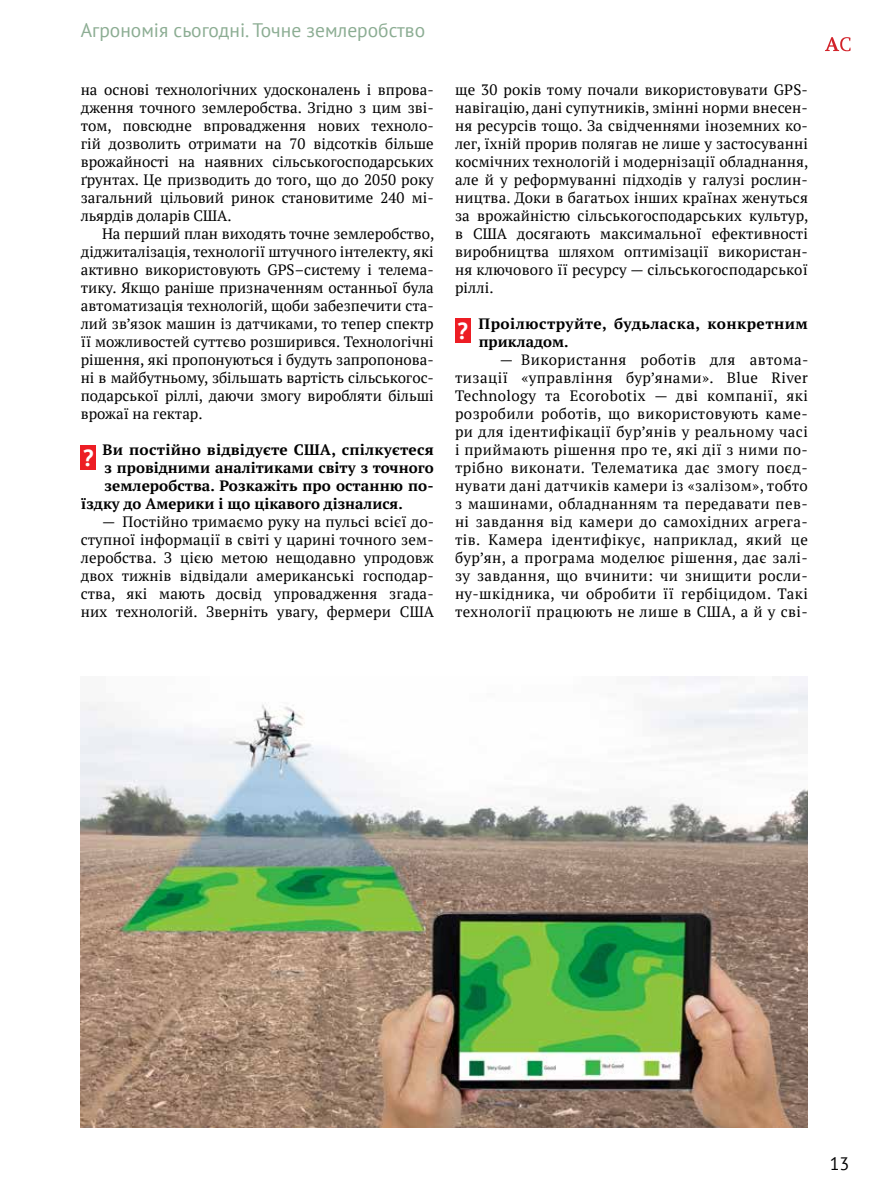
<style>
.page{position:relative;width:893px;height:1191px;background:#fff}
.page>*{position:absolute;margin:0;border:0;box-sizing:border-box;transform-origin:0 0}
.t1{font:700 23.25px "PT Sans";color:#fff}
.t2{font:19.5px "PT Sans";color:#8cad93}
.t3{font:18px "PT Sans";color:#000}
.t4{font:15px/18px "PT Serif";letter-spacing:.01em;color:#000;text-align:justify}
.t5{font:700 15px "PT Serif";letter-spacing:.005em;color:#000}
.t6{font:700 15px/18px "PT Serif";letter-spacing:.025em;color:#000}
.s1{font-family:"PT Sans";font-size:23.25px;color:#fff}
</style>
<div class="page">
<svg style="left:825px;top:37px;width:26px;height:14px"></svg>
<div style="left:81px;top:445px;width:15px;height:24px;background:#ed1d24"></div>
<div style="left:455px;top:318px;width:15px;height:24px;background:#ed1d24"></div>
<img style="left:81px;top:676px;width:727px;height:451px">
<h2 class="t2" style="left:81px;top:18px;width:346px">Агрономія сьогодні. Точне землеробство</h2>
<p class="t4" style="left:81px;top:80px;width:354px">на основі технологічних удосконалень і впрова&shy;дження точного землеробства. Згідно з цим зві&shy;том, повсюдне впровадження нових техноло&shy;гій дозволить отримати на 70 відсотків більше врожайності на наявних сільськогосподарських ґрунтах. Це призводить до того, що до 2050 року загальний цільовий ринок становитиме 240 мі&shy;льярдів доларів США.</p>
<p class="t4" style="left:81px;top:224px;width:355px;text-indent:21px">На перший план виходять точне землеробство, діджиталізація, технології штучного інтелекту, які активно використовують GPS–систему і телема&shy;тику. Якщо раніше призначенням останньої була автоматизація технологій, щоби забезпечити ста&shy;лий зв’язок машин із датчиками, то тепер спектр її можливостей суттєво розширився. Технологічні рішення, які пропонуються і будуть запропонова&shy;ні в майбутньому, збільшать вартість сільськогос&shy;подарської ріллі, даючи змогу виробляти більші врожаї на гектар.</p>
<h1 class="t1" style="left:83px;top:442px;width:12px">?</h1>
<p class="t5" style="left:103px;top:439px;width:333px">Ви постійно відвідуєте США, спілкуєтеся</p>
<p class="t5" style="left:105px;top:457px;width:331px">з провідними аналітиками світу з точного</p>
<p class="t5" style="left:105px;top:475px;width:331px">землеробства. Розкажіть про останню по-</p>
<p class="t5" style="left:81px;top:493px;width:324px">їздку до Америки і що цікавого дізналися.</p>
<p class="t4" style="left:81px;top:512px;width:355px;text-indent:21px">— Постійно тримаємо руку на пульсі всієї до&shy;ступної інформації в світі у царині точного зем&shy;леробства. З цією метою нещодавно упродовж двох тижнів відвідали американські господар&shy;ства, які мають досвід упровадження згада&shy;них технологій. Зверніть увагу, фермери США</p>
<p class="t4" style="left:455px;top:80px;width:355px">ще 30 років тому почали використовувати GPS&shy;навігацію, дані супутників, змінні норми внесен&shy;ня ресурсів тощо. За свідченнями іноземних ко&shy;лег, їхній прорив полягав не лише у застосуванні космічних технологій і модернізації обладнання, але й у реформуванні підходів у галузі рослин&shy;ництва. Доки в багатьох інших країнах женуться за врожайністю сільськогосподарських культур, в США досягають максимальної ефективності виробництва шляхом оптимізації використан&shy;ня ключового її ресурсу — сільськогосподарської ріллі.</p>
<p class="t6" style="left:479px;top:314px;width:331px;text-indent:-21px"><span class="s1">?</span> Проілюструйте, будьласка, конкретним прикладом.</p>
<p class="t4" style="left:455px;top:350px;width:355px;text-indent:45px">— Використання роботів для автома&shy;тизації «управління бур’янами». Blue River Technology та Ecorobotix — дві компанії, які розробили роботів, що використовують каме&shy;ри для ідентифікації бур’янів у реальному часі і приймають рішення про те, які дії з ними по&shy;трібно виконати. Телематика дає змогу поєд&shy;нувати дані датчиків камери із «залізом», тобто з машинами, обладнанням та передавати пев&shy;ні завдання від камери до самохідних агрега&shy;тів. Камера ідентифікує, наприклад, який це бур’ян, а програма моделює рішення, дає залі&shy;зу завдання, що вчинити: чи знищити росли&shy;ну-шкідника, чи обробити її гербіцидом. Такі технології працюють не лише в США, а й у сві-</p>
<p class="t3" style="left:830px;top:1151px;width:21px">13</p>
</div>
